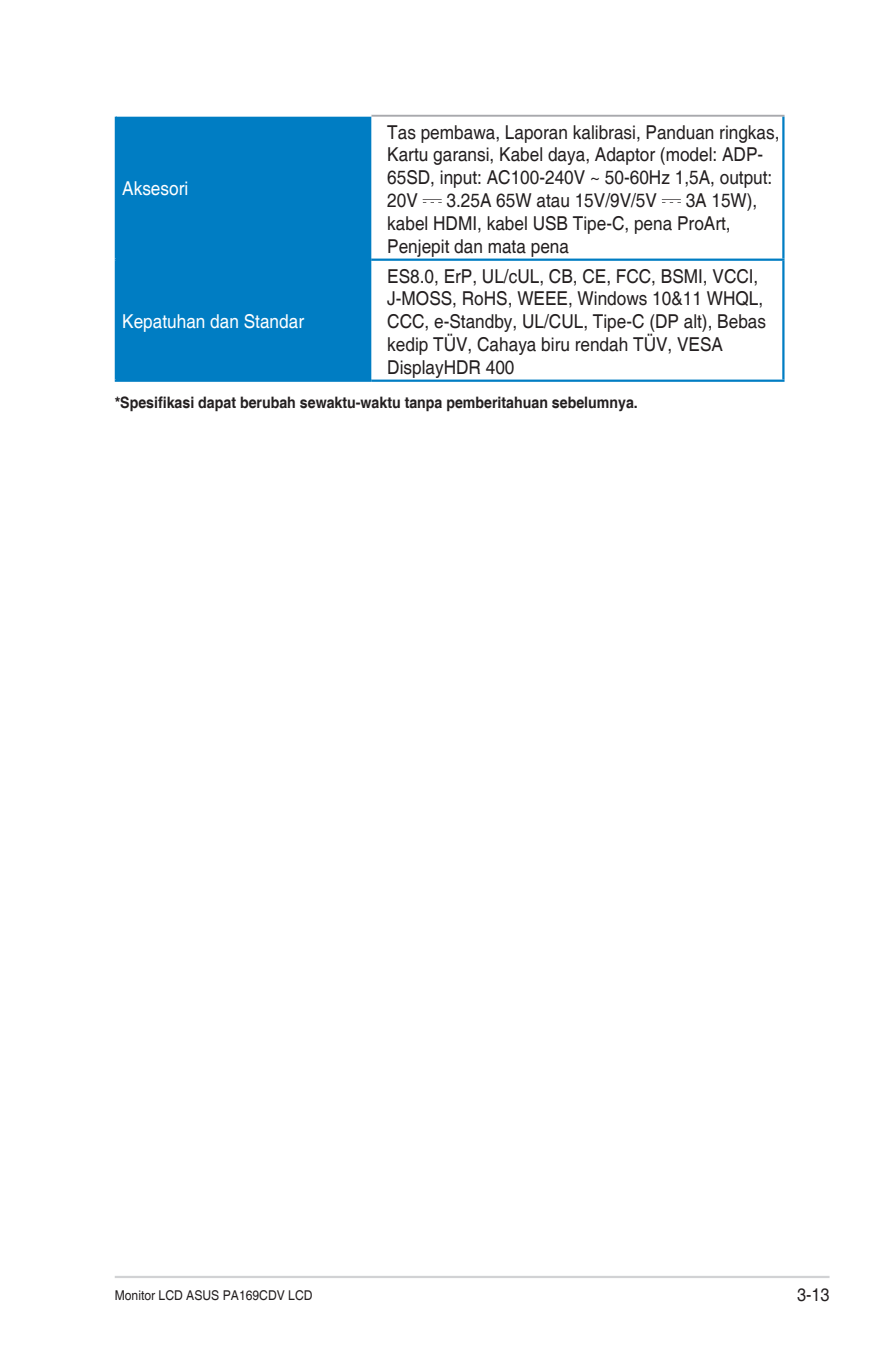
<style>
.page{position:relative;width:893px;height:1346px;background:#fff}
.page>*{position:absolute;margin:0;border:0;box-sizing:border-box;transform-origin:0 0}
.Specs_Text_-_new{font:19.12px/22.9px "Helvetica";color:#231f20;scale:.9 1}
.Specs_Text_Head_-_new{font:19.12px "Helvetica";color:#fff;scale:.9 1}
.t1{font:18px "Helvetica";color:#231f20;scale:.9 1}
.t2{font:700 15.75px "Helvetica";color:#231f20;scale:.9 1}
.t3{font:13.5px "Helvetica";color:#231f20;scale:.9 1}
</style>
<div class="page">
<hr style="left:115px;top:1276px;width:714px;height:2px;background:#d1d2d4">
<div style="left:117px;top:117px;width:254px;height:263px;background:#007dc3"></div>
<hr style="left:371px;top:115px;width:413px;height:2px;background:#a8a9ad">
<hr style="left:115px;top:117px;width:2px;height:142px;background:#007dc3">
<hr style="left:782px;top:117px;width:2px;height:142px;background:#007dc3">
<hr style="left:115px;top:259px;width:256px;height:2px;background:#007dc3">
<hr style="left:115px;top:261px;width:2px;height:119px;background:#007dc3">
<hr style="left:371px;top:259px;width:413px;height:2px;background:#007dc3">
<hr style="left:782px;top:261px;width:2px;height:119px;background:#007dc3">
<hr style="left:115px;top:380px;width:256px;height:2px;background:#007dc3">
<hr style="left:371px;top:380px;width:413px;height:2px;background:#007dc3">
<svg style="left:423px;top:199px;width:19px;height:4px"></svg>
<svg style="left:662px;top:199px;width:19px;height:4px"></svg>
<p class="Specs_Text_Head_-_new" style="left:122px;top:177px;width:75px">Aksesori</p>
<p class="Specs_Text_-_new" style="left:387px;top:121px;width:437px">Tas pembawa, Laporan kalibrasi, Panduan ringkas, Kartu garansi, Kabel daya, Adaptor (model: ADP-65SD, input: AC100-240V ~ 50-60Hz 1,5A, output:<br>20V</p>
<p class="Specs_Text_-_new" style="left:446px;top:190px;width:235px">3.25A 65W atau 15V/9V/5V</p>
<p class="Specs_Text_-_new" style="left:387px;top:190px;width:413px;text-indent:298px">3A 15W), kabel HDMI, kabel USB Tipe-C, pena ProArt,<br>Penjepit dan mata pena</p>
<p class="Specs_Text_-_new" style="left:387px;top:265px;width:422px">ES8.0, ErP, UL/cUL, CB, CE, FCC, BSMI, VCCI, J-MOSS, RoHS, WEEE, Windows 10&amp;11 WHQL, CCC, e-Standby, UL/CUL, Tipe-C (DP alt), Bebas kedip TÜV, Cahaya biru rendah TÜV, VESA DisplayHDR 400</p>
<p class="t2" style="left:115px;top:393px;width:583px">*Spesifikasi dapat berubah sewaktu-waktu tanpa pemberitahuan sebelumnya.</p>
<p class="Specs_Text_Head_-_new" style="left:122px;top:311px;width:204px">Kepatuhan dan Standar</p>
<p class="t3" style="left:115px;top:1287px;width:221px">Monitor LCD ASUS PA169CDV LCD</p>
<p class="t1" style="left:797px;top:1284px;width:38px">3-13</p>
</div>
